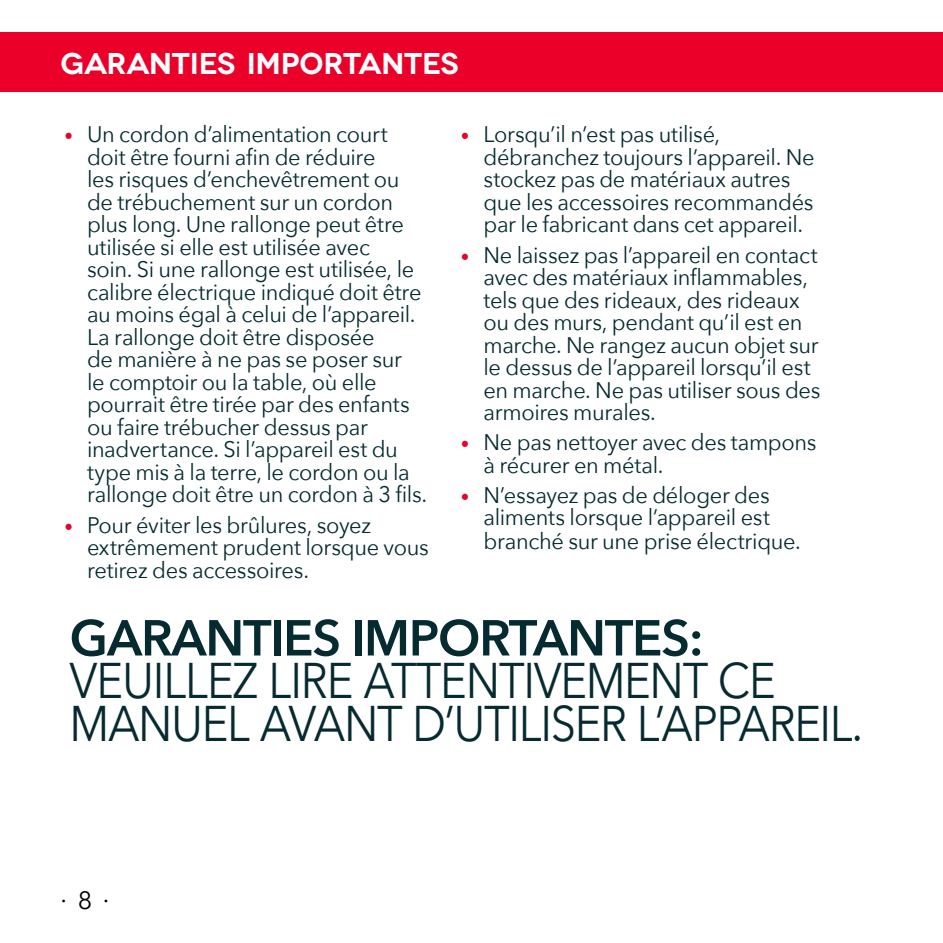
<style>
.page{position:relative;width:943px;height:943px;background:#fff}
.page>*{position:absolute;margin:0;border:0;box-sizing:border-box;transform-origin:0 0}
.t1{font:50px/42.5px "Avenir Next";letter-spacing:-.03em;color:#052a30;scale:.9 1}
.t2{font:600 50px "Avenir Next";letter-spacing:-.025em;color:#052a30}
.t3{font:600 30px "Novecentowide";letter-spacing:-.01em;color:#fff}
.t4{font:25px "Avenir Next";color:#000}
.t5{font:22.5px/22.5px "Avenir Next";letter-spacing:-.015em;color:#052a30}
.s1{font-size:17.5px;color:#ea0029}
</style>
<div class="page">
<div style="left:0;top:33px;width:943px;height:59px;background:#ea0029"></div>
<h2 class="t3" style="left:61px;top:45px;width:399px">GARANTIES IMPORTANTES</h2>
<p class="t5" style="left:87px;top:122px;width:342px;text-indent:-22px"><span class="s1">•</span> Un cordon d’alimentation court doit être fourni afin de réduire<br>les risques d’enchevêtrement ou de trébuchement sur un cordon plus long. Une rallonge peut être utilisée si elle est utilisée avec<br>soin. Si une rallonge est utilisée, le calibre électrique indiqué doit être au moins égal à celui de l’appareil.<br>La rallonge doit être disposée<br>de manière à ne pas se poser sur<br>le comptoir ou la table, où elle pourrait être tirée par des enfants ou faire trébucher dessus par inadvertance. Si l’appareil est du type mis à la terre, le cordon ou la rallonge doit être un cordon à 3 fils.</p>
<p class="t5" style="left:87px;top:512px;width:343px;text-indent:-22px"><span class="s1">•</span> Pour éviter les brûlures, soyez extrêmement prudent lorsque vous retirez des accessoires.</p>
<p class="t5" style="left:483px;top:122px;width:333px;text-indent:-22px"><span class="s1">•</span> Lorsqu’il n’est pas utilisé, débranchez toujours l’appareil. Ne stockez pas de matériaux autres que les accessoires recommandés par le fabricant dans cet appareil.</p>
<p class="t5" style="left:483px;top:242px;width:338px;text-indent:-22px"><span class="s1">•</span> Ne laissez pas l’appareil en contact avec des matériaux inflammables, tels que des rideaux, des rideaux ou des murs, pendant qu’il est en marche. Ne rangez aucun objet sur le dessus de l’appareil lorsqu’il est en marche. Ne pas utiliser sous des armoires murales.</p>
<p class="t5" style="left:483px;top:430px;width:335px;text-indent:-22px"><span class="s1">•</span> Ne pas nettoyer avec des tampons à récurer en métal.</p>
<p class="t5" style="left:483px;top:483px;width:319px;text-indent:-22px"><span class="s1">•</span> N’essayez pas de déloger des aliments lorsque l’appareil est branché sur une prise électrique.</p>
<h1 class="t2" style="left:70px;top:595px;width:635px">GARANTIES IMPORTANTES:</h1>
<h1 class="t1" style="left:70px;top:657px;width:883px">VEUILLEZ LIRE ATTENTIVEMENT CE<br>MANUEL AVANT D’UTILISER L’APPAREIL.</h1>
<p class="t4" style="left:61px;top:879px;width:50px">∙ 8 ∙</p>
</div>
